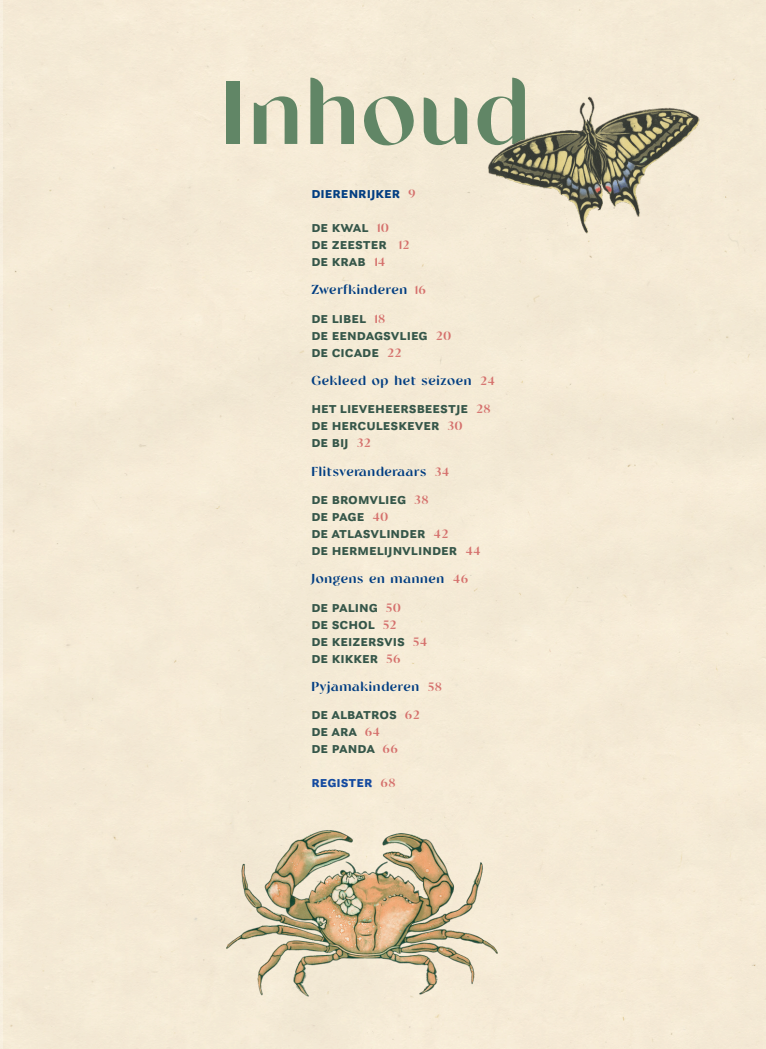
<style>
.page{position:relative;width:766px;height:1049px;background:#fff}
.page>*{position:absolute;margin:0;border:0;box-sizing:border-box;transform-origin:0 0}
.t1{font:90px "Tangerine";letter-spacing:.03em;color:#618666}
.t2{font:700 16px/17px "Questa Sans";color:#355649}
.t3{font:700 16px/34px "Questa Sans";color:#013d81}
.t4{font:700 16px "Questa Sans";color:#13499f}
.t5{font:13px "Tangerine";letter-spacing:.05em;color:#013d81}
.s1{font-family:"Tangerine";font-weight:400;font-size:12px;color:#d5706c}
.s2{color:#355649}
.s3{font-size:12px;color:#d5706c}
</style>
<div class="page">
<img style="left:485px;top:86px;width:220px;height:153px">
<img style="left:213px;top:822px;width:296px;height:191px">
<h1 class="t1" style="left:220px;top:58px;width:310px">Inhoud</h1>
<p class="t3" style="left:311px;top:175px;width:106px">Dierenrijker <span class="s1">9<br></span><span class="s2">De kwal</span> <span class="s1">10</span></p>
<p class="t2" style="left:311px;top:235px;width:100px">De zeester <span class="s1">12<br></span>De krab <span class="s1">14</span></p>
<p class="t5" style="left:311px;top:282px;width:116px">Zwerfkinderen <span class="s3">16</span></p>
<p class="t2" style="left:311px;top:308px;width:141px">De libel <span class="s1">18<br></span>De eendagsvlieg <span class="s1">20<br></span>De cicade <span class="s1">22</span></p>
<p class="t5" style="left:311px;top:372px;width:185px">Gekleed op het seizoen <span class="s3">24</span></p>
<p class="t2" style="left:311px;top:399px;width:181px">Het lieveheersbeestje <span class="s1">28<br></span>De herculeskever <span class="s1">30<br></span>De bij <span class="s1">32</span></p>
<p class="t5" style="left:311px;top:463px;width:139px">Flitsveranderaars <span class="s3">34</span></p>
<p class="t2" style="left:311px;top:490px;width:171px">De bromvlieg <span class="s1">38<br></span>De page <span class="s1">40<br></span>De atlasvlinder <span class="s1">42<br></span>De hermelijnvlinder <span class="s1">44</span></p>
<p class="t5" style="left:311px;top:571px;width:158px">Jongens en mannen <span class="s3">46</span></p>
<p class="t2" style="left:311px;top:597px;width:117px">De paling <span class="s1">50<br></span>De schol <span class="s1">52<br></span>De keizersvis <span class="s1">54<br></span>De kikker <span class="s1">56</span></p>
<p class="t5" style="left:311px;top:678px;width:132px">Pyjamakinderen <span class="s3">58</span></p>
<p class="t2" style="left:311px;top:705px;width:110px">De albatros <span class="s1">62<br></span>De ara <span class="s1">64<br></span>De panda <span class="s1">66</span></p>
<p class="t4" style="left:311px;top:772px;width:86px">Register <span class="s1">68</span></p>
</div>
